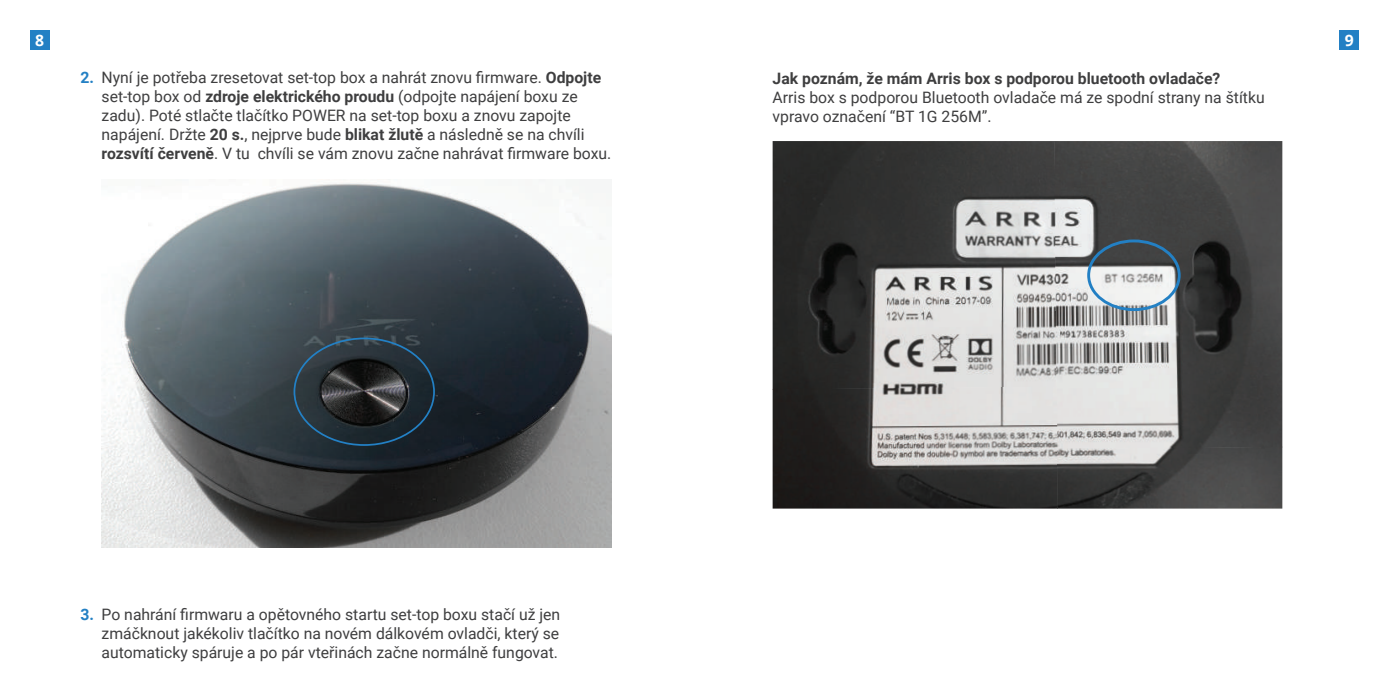
<style>
.page{position:relative;width:1389px;height:695px;background:#fff}
.page>*{position:absolute;margin:0;border:0;box-sizing:border-box;transform-origin:0 0}
.t1{font:15.75px/18.9px "Roboto";color:#3e3e3f}
.t2{font:700 15.75px "Roboto";color:#3e3e3f}
.t3{font:700 15.75px "Open Sans";color:#fff}
.s1{font-weight:700;color:#2380c4}
.s2{font-weight:700}
</style>
<div class="page">
<img style="left:773px;top:141px;width:281px;height:245px">
<img style="left:1054px;top:141px;width:228px;height:305px">
<img style="left:773px;top:386px;width:285px;height:122px">
<img style="left:1057px;top:446px;width:225px;height:62px">
<div style="left:1087px;top:239px;width:94px;height:72px;border:3px solid #2380c4;border-radius:50%"></div>
<div style="left:30px;top:30px;width:20px;height:20px;background:#2380c4"></div>
<div style="left:1339px;top:30px;width:20px;height:20px;background:#2380c4"></div>
<img style="left:102px;top:182px;width:509px;height:365px">
<div style="left:294px;top:337px;width:141px;height:109px;border:2px solid #2380c4;border-radius:50%"></div>
<p class="t3" style="left:35px;top:29px;width:10px">8</p>
<p class="t3" style="left:1345px;top:29px;width:10px">9</p>
<p class="t1" style="left:102px;top:67px;width:511px;text-indent:-21px"><span class="s1">2.</span> Nyní je potřeba zresetovat set-top box a nahrát znovu firmware. <span class="s2">Odpojte </span>set-top box od <span class="s2">zdroje elektrického proudu</span> (odpojte napájení boxu ze zadu). Poté stlačte tlačítko POWER na set-top boxu a znovu zapojte napájení. Držte <span class="s2">20 s.</span>, nejprve bude <span class="s2">blikat žlutě</span> a následně se na chvíli <span class="s2">rozsvítí červeně</span>. V tu chvíli se vám znovu začne nahrávat firmware boxu.</p>
<p class="t2" style="left:773px;top:67px;width:449px">Jak poznám, že mám Arris box s podporou bluetooth ovladače?</p>
<p class="t1" style="left:773px;top:87px;width:494px">Arris box s podporou Bluetooth ovladače má ze spodní strany na štítku vpravo označení “BT 1G 256M”.</p>
<p class="t1" style="left:102px;top:604px;width:460px;text-align:justify;text-indent:-21px"><span class="s1">3.</span> Po nahrání firmwaru a opětovného startu set-top boxu stačí už jen zmáčknout jakékoliv tlačítko na novém dálkovém ovladči, který se automaticky spáruje a po pár vteřinách začne normálně fungovat.</p>
</div>
